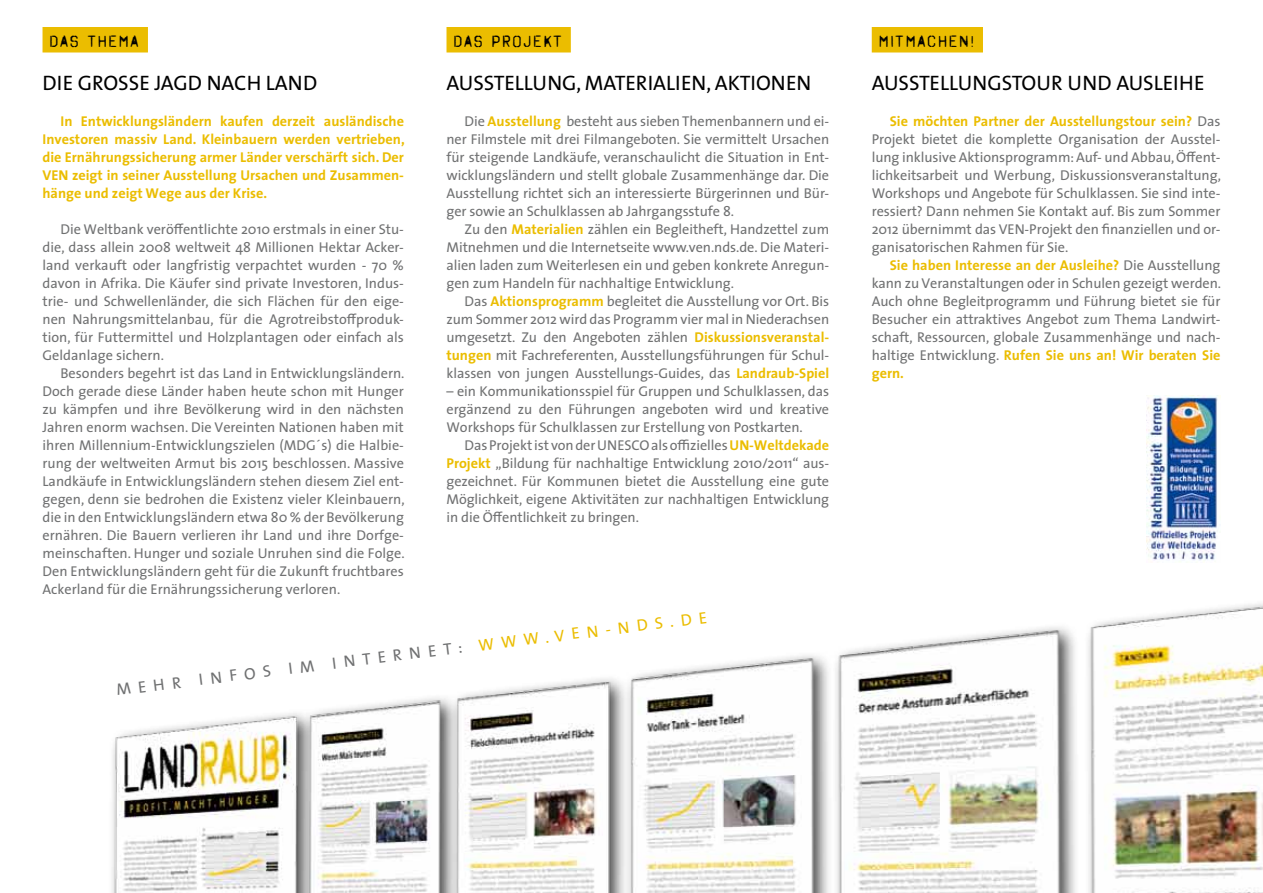
<style>
.page{position:relative;width:1263px;height:893px;background:#fff}
.page>*{position:absolute;margin:0;border:0;box-sizing:border-box;transform-origin:0 0}
.t1{font:21px "The Sans 5";color:#000}
.t2{font:16.5px "Octin Spraypaint Free";letter-spacing:.12em;color:#000}
.t3{font:16.5px "The Sans 5";color:#707172}
.t4{font:16.5px "The Sans 5";color:#ebbd00}
.t5{font:14.25px/18px "The Sans 5";letter-spacing:-.005em;color:#707172;text-align:justify}
.t6{font:14.25px/18px "The Sans 7 Bold Plain";color:#ebbd00;text-align:justify}
.s1{font-family:"The Sans 7 Bold Plain";color:#ebbd00}
.s2{color:#707172}
.s3{font-family:"The Sans 5";color:#707172}
</style>
<div class="page">
<img style="left:112px;top:603px;width:1151px;height:290px">
<div style="left:43px;top:27px;width:105px;height:26px;background:#ebbd00"></div>
<div style="left:446px;top:27px;width:125px;height:26px;background:#ebbd00"></div>
<div style="left:872px;top:27px;width:111px;height:26px;background:#ebbd00"></div>
<img style="left:1147px;top:395px;width:73px;height:166px">
<svg style="left:200px;top:669px;width:37px;height:16px"></svg>
<svg style="left:671px;top:612px;width:35px;height:15px"></svg>
<p class="t2" style="left:50px;top:31px;width:91px">DAS THEMA</p>
<h1 class="t1" style="left:43px;top:65px;width:133px">Die groSSe Jagd</h1>
<h1 class="t1" style="left:207px;top:65px;width:83px">nach Land</h1>
<p class="t6" style="left:43px;top:112px;width:364px;text-indent:18px">In Entwicklungsländern kaufen derzeit ausländische Investoren massiv Land. Kleinbauern werden vertrieben, die Ernährungssicherung armer Länder verschärft sich. Der VEN zeigt in seiner Ausstellung Ursachen und Zusammen&shy;hänge und zeigt Wege aus der Krise.</p>
<p class="t5" style="left:43px;top:220px;width:363px;text-indent:18px">Die Weltbank veröffentlichte 2010 erstmals in einer Stu&shy;die, dass allein 2008 weltweit 48 Millionen Hektar Acker&shy;land verkauft oder langfristig verpachtet wurden - 70 % davon in Afrika. Die Käufer sind private Investoren, Indus&shy;trie- und Schwellenländer, die sich Flächen für den eige&shy;nen Nahrungsmittelanbau, für die Agrotreibstoffproduk&shy;tion, für Futtermittel und Holzplantagen oder einfach als Geldanlage sichern.</p>
<p class="t5" style="left:43px;top:364px;width:364px;text-indent:18px">Besonders begehrt ist das Land in Entwicklungsländern.<br>Doch gerade diese Länder haben heute schon mit Hunger zu kämpfen und ihre Bevölkerung wird in den nächsten Jahren enorm wachsen. Die Vereinten Nationen haben mit ihren Millennium-Entwicklungszielen (MDG´s) die Halbie&shy;rung der weltweiten Armut bis 2015 beschlossen. Massive Landkäufe in Entwicklungsländern stehen diesem Ziel ent&shy;gegen, denn sie bedrohen die Existenz vieler Kleinbauern, die in den Entwicklungsländern etwa 80 % der Bevölkerung ernähren. Die Bauern verlieren ihr Land und ihre Dorfge&shy;meinschaften. Hunger und soziale Unruhen sind die Folge.<br>Den Entwicklungsländern geht für die Zukunft fruchtbares Ackerland für die Ernährungssicherung verloren.</p>
<p class="t2" style="left:454px;top:31px;width:110px">DAS PROJEKT</p>
<h1 class="t1" style="left:446px;top:65px;width:25px">Ausstellung</h1>
<h1 class="t1" style="left:576px;top:65px;width:39px">, Materialien</h1>
<h1 class="t1" style="left:706px;top:65px;width:78px">, Aktionen</h1>
<p class="t5" style="left:446px;top:112px;width:384px;text-indent:18px">Die <span class="s1">Ausstellung</span> besteht aus sieben Themenbannern und ei&shy;ner Filmstele mit drei Filmangeboten. Sie vermittelt Ursachen für steigende Landkäufe, veranschaulicht die Situation in Ent&shy;wicklungsländern und stellt globale Zusammenhänge dar. Die Ausstellung richtet sich an interessierte Bürgerinnen und Bür&shy;ger sowie an Schulklassen ab Jahrgangsstufe 8.</p>
<p class="t5" style="left:446px;top:220px;width:384px;text-indent:18px">Zu den <span class="s1">Materialien</span> zählen ein Begleitheft, Handzettel zum Mitnehmen und die Internetseite www.ven.nds.de. Die Materi&shy;alien laden zum Weiterlesen ein und geben konkrete Anregun&shy;gen zum Handeln für nachhaltige Entwicklung.</p>
<p class="t5" style="left:446px;top:292px;width:384px;text-indent:18px">Das <span class="s1">Aktionsprogramm</span> begleitet die Ausstellung vor Ort. Bis zum Sommer 2012 wird das Programm vier mal in Niederachsen umgesetzt. Zu den Angeboten zählen <span class="s1">Diskussionsveranstal&shy;tungen</span> mit Fachreferenten, Ausstellungsführungen für Schul&shy;klassen von jungen Ausstellungs-Guides, das <span class="s1">Landraub-Spiel</span></p>
<p class="t5" style="left:446px;top:382px;width:384px">– ein Kommunikationsspiel für Gruppen und Schulklassen, das ergänzend zu den Führungen angeboten wird und kreative Workshops für Schulklassen zur Erstellung von Postkarten.</p>
<p class="t5" style="left:446px;top:436px;width:384px;text-indent:18px">Das Projekt ist von der UNESCO als offizielles <span class="s1">UN-Weltdekade Projekt</span> „Bildung für nachhaltige Entwicklung 2010/2011“ aus&shy;gezeichnet. Für Kommunen bietet die Ausstellung eine gute Möglichkeit, eigene Aktivitäten zur nachhaltigen Entwicklung in die Öffentlichkeit zu bringen.</p>
<p class="t3" style="left:115px;top:676px;width:16px;rotate:-7deg">mehr</p>
<p class="t3" style="left:242px;top:660px;width:61px;rotate:-7deg">os im</p>
<p class="t4" style="left:543px;top:624px;width:20px;rotate:-7deg">. ven-nds</p>
<p class="t4" style="left:456px;top:634px;width:35px;rotate:-7deg"><span class="s2">:</span> www</p>
<p class="t3" style="left:330px;top:650px;width:11px;rotate:-7deg">internet</p>
<p class="t2" style="left:879px;top:31px;width:97px">MITMACHEN!</p>
<h1 class="t1" style="left:872px;top:65px;width:25px">Ausstellungst</h1>
<h1 class="t1" style="left:1021px;top:65px;width:61px">our und</h1>
<h1 class="t1" style="left:1116px;top:65px;width:24px">Ausleihe</h1>
<p class="t6" style="left:890px;top:112px;width:332px">Sie möchten Partner der Ausstellungstour sein? <span class="s3">Das</span></p>
<p class="t5" style="left:872px;top:130px;width:351px">Projekt bietet die komplette Organisation der Ausstel&shy;lung inklusive Aktionsprogramm: Auf- und Abbau, Öffent&shy;lichkeitsarbeit und Werbung, Diskussionsveranstaltung, Workshops und Angebote für Schulklassen. Sie sind inte&shy;ressiert? Dann nehmen Sie Kontakt auf. Bis zum Sommer 2012 übernimmt das VEN-Projekt den finanziellen und or&shy;ganisatorischen Rahmen für Sie.</p>
<p class="t6" style="left:890px;top:256px;width:332px">Sie haben Interesse an der Ausleihe? <span class="s3">Die Ausstellung</span></p>
<p class="t5" style="left:872px;top:274px;width:351px">kann zu Veranstaltungen oder in Schulen gezeigt werden.<br>Auch ohne Begleitprogramm und Führung bietet sie für Besucher ein attraktives Angebot zum Thema Landwirt&shy;schaft, Ressourcen, globale Zusammenhänge und nach-</p>
<p class="t6" style="left:872px;top:346px;width:350px"><span class="s3">haltige Entwicklung.</span> Rufen Sie uns an! Wir beraten Sie gern.</p>
</div>
